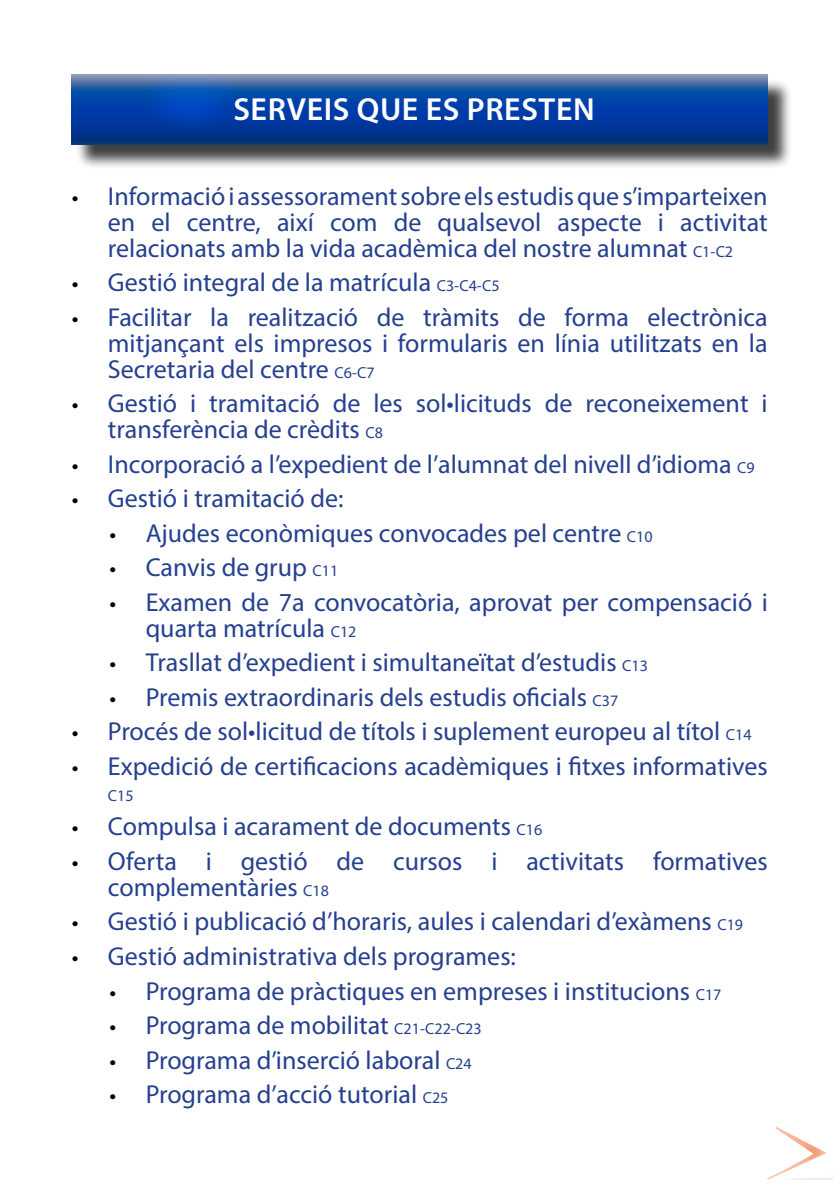
<style>
.page{position:relative;width:840px;height:1191px;background:#fff}
.page>*{position:absolute;margin:0;border:0;box-sizing:border-box;transform-origin:0 0}
.t1{font:600 32px "Myriad Pro";letter-spacing:.02em;color:#fff}
.t2{font:26px/26px "Myriad Pro";color:#25408f}
.t3{font:16px "Myriad Pro";color:#25408f}
.s1{font-size:24px;color:#000}
.s2{font-size:16px}
</style>
<div class="page">
<div style="left:75px;top:78px;width:717px;height:91px;background:#000;opacity:.75"></div>
<img style="left:72px;top:75px;width:695px;height:70px">
<p class="t1" style="left:233px;top:89px;width:363px">SERVEIS QUE ES PRESTEN</p>
<p class="t2" style="left:108px;top:182px;width:661px;text-align:justify;text-indent:-36px"><span class="s1">•</span> Informació i assessorament sobre els estudis que s’imparteixen en el centre, així com de qualsevol aspecte i activitat relacionats amb la vida acadèmica del nostre alumnat <span class="s2">C1-C2</span></p>
<p class="t2" style="left:72px;top:269px;width:429px"><span class="s1">•</span> Gestió integral de la matrícula <span class="s2">C3-C4-C5</span></p>
<p class="t2" style="left:108px;top:303px;width:661px;text-align:justify;text-indent:-36px"><span class="s1">•</span> Facilitar la realització de tràmits de forma electrònica mitjançant els impresos i formularis en línia utilitzats en la Secretaria del centre <span class="s2">C6-C7</span></p>
<p class="t2" style="left:108px;top:390px;width:660px;text-indent:-36px"><span class="s1">•</span> Gestió i tramitació de les sol•licituds de reconeixement i transferència de crèdits <span class="s2">C8</span></p>
<p class="t2" style="left:72px;top:450px;width:683px"><span class="s1">•</span> Incorporació a l’expedient de l’alumnat del nivell d’idioma <span class="s2">C9</span></p>
<p class="t2" style="left:72px;top:485px;width:273px"><span class="s1">•</span> Gestió i tramitació de:</p>
<p class="t2" style="left:110px;top:519px;width:544px"><span class="s1">•</span> Ajudes econòmiques convocades pel centre <span class="s2">C10</span></p>
<p class="t2" style="left:110px;top:554px;width:230px"><span class="s1">•</span> Canvis de grup <span class="s2">C11</span></p>
<p class="t2" style="left:146px;top:588px;width:623px;text-indent:-36px"><span class="s1">•</span> Examen de 7a convocatòria, aprovat per compensació i quarta matrícula <span class="s2">C12</span></p>
<p class="t2" style="left:110px;top:649px;width:539px"><span class="s1">•</span> Trasllat d’expedient i simultaneïtat d’estudis <span class="s2">C13</span></p>
<p class="t2" style="left:110px;top:683px;width:510px"><span class="s1">•</span> Premis extraordinaris dels estudis oficials <span class="s2">C37</span></p>
<p class="t2" style="left:72px;top:718px;width:680px"><span class="s1">•</span> Procés de sol•licitud de títols i suplement europeu al títol <span class="s2">C14</span></p>
<p class="t2" style="left:72px;top:752px;width:697px"><span class="s1">•</span> Expedició de certificacions acadèmiques i fitxes informatives</p>
<p class="t3" style="left:108px;top:785px;width:27px">C15</p>
<p class="t2" style="left:72px;top:813px;width:471px"><span class="s1">•</span> Compulsa i acarament de documents <span class="s2">C16</span></p>
<p class="t2" style="left:108px;top:848px;width:661px;text-indent:-36px"><span class="s1">•</span> Oferta i gestió de cursos i activitats formatives complementàries <span class="s2">C18</span></p>
<p class="t2" style="left:72px;top:908px;width:672px"><span class="s1">•</span> Gestió i publicació d’horaris, aules i calendari d’exàmens <span class="s2">C19</span></p>
<p class="t2" style="left:72px;top:943px;width:445px"><span class="s1">•</span> Gestió administrativa dels programes:</p>
<p class="t2" style="left:110px;top:977px;width:613px"><span class="s1">•</span> Programa de pràctiques en empreses i institucions <span class="s2">C17</span></p>
<p class="t2" style="left:110px;top:1012px;width:373px"><span class="s1">•</span> Programa de mobilitat <span class="s2">C21-C22-C23</span></p>
<p class="t2" style="left:110px;top:1046px;width:363px"><span class="s1">•</span> Programa d’inserció laboral <span class="s2">C24</span></p>
<p class="t2" style="left:110px;top:1081px;width:340px"><span class="s1">•</span> Programa d’acció tutorial <span class="s2">C25</span></p>
</div>
